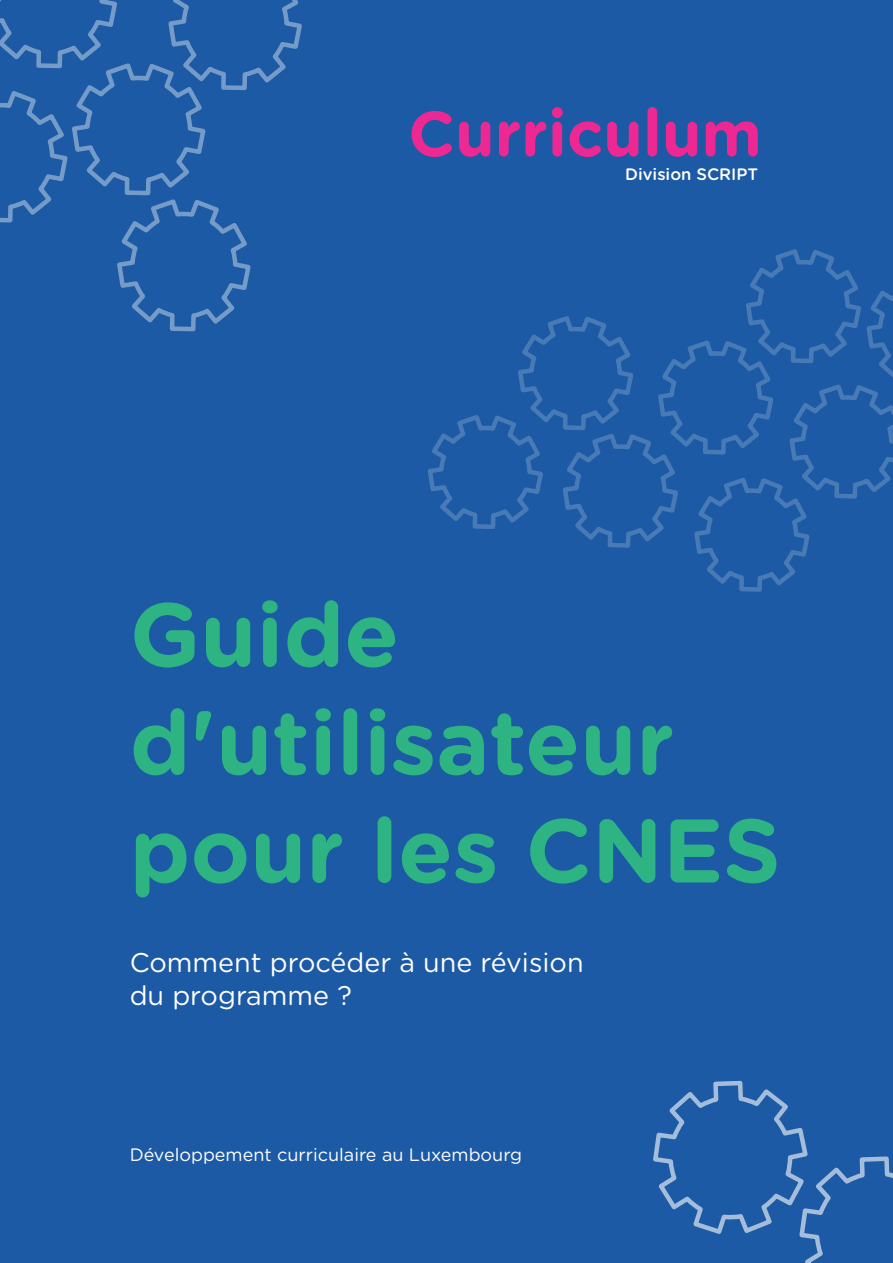
<style>
.page{position:relative;width:893px;height:1263px;background:#1c5aa5}
.page>*{position:absolute;margin:0;border:0;box-sizing:border-box;transform-origin:0 0}
.t1{font:700 90px/108px "Gotham Rounded";color:#2eb483}
.t2{font:27px/32.4px "Gotham Rounded";color:#fff}
.t3{font:18px "Gotham Rounded";color:#fff}
.t4{font:500 16.5px "Gotham Rounded";color:#fff}
</style>
<div class="page">
<svg style="left:412px;top:111px;width:40px;height:46px"></svg>
<svg style="left:459px;top:122px;width:31px;height:35px"></svg>
<svg style="left:499px;top:122px;width:47px;height:35px"></svg>
<div style="left:552px;top:122px;width:10px;height:35px;background:#ed2893;border-radius:5px"></div>
<svg style="left:570px;top:121px;width:31px;height:36px"></svg>
<svg style="left:607px;top:122px;width:31px;height:35px"></svg>
<div style="left:647px;top:107px;width:10px;height:50px;background:#ed2893;border-radius:5px"></div>
<svg style="left:666px;top:122px;width:31px;height:35px"></svg>
<svg style="left:706px;top:121px;width:52px;height:36px"></svg>
<div style="left:552px;top:107px;width:11px;height:11px;background:#ed2893;border-radius:50%"></div>
<svg style="left:0;top:0;width:302px;height:332px"></svg>
<svg style="left:428px;top:249px;width:465px;height:343px"></svg>
<svg style="left:653px;top:1080px;width:240px;height:183px"></svg>
<p class="t4" style="left:625px;top:163px;width:135px">Division SCRIPT</p>
<h1 class="t1" style="left:130px;top:577px;width:653px">Guide d'utilisateur pour les CNES</h1>
<p class="t2" style="left:130px;top:945px;width:455px">Comment procéder à une révision du programme ?</p>
<p class="t3" style="left:130px;top:1142px;width:394px">Développement curriculaire au Luxembourg</p>
</div>
